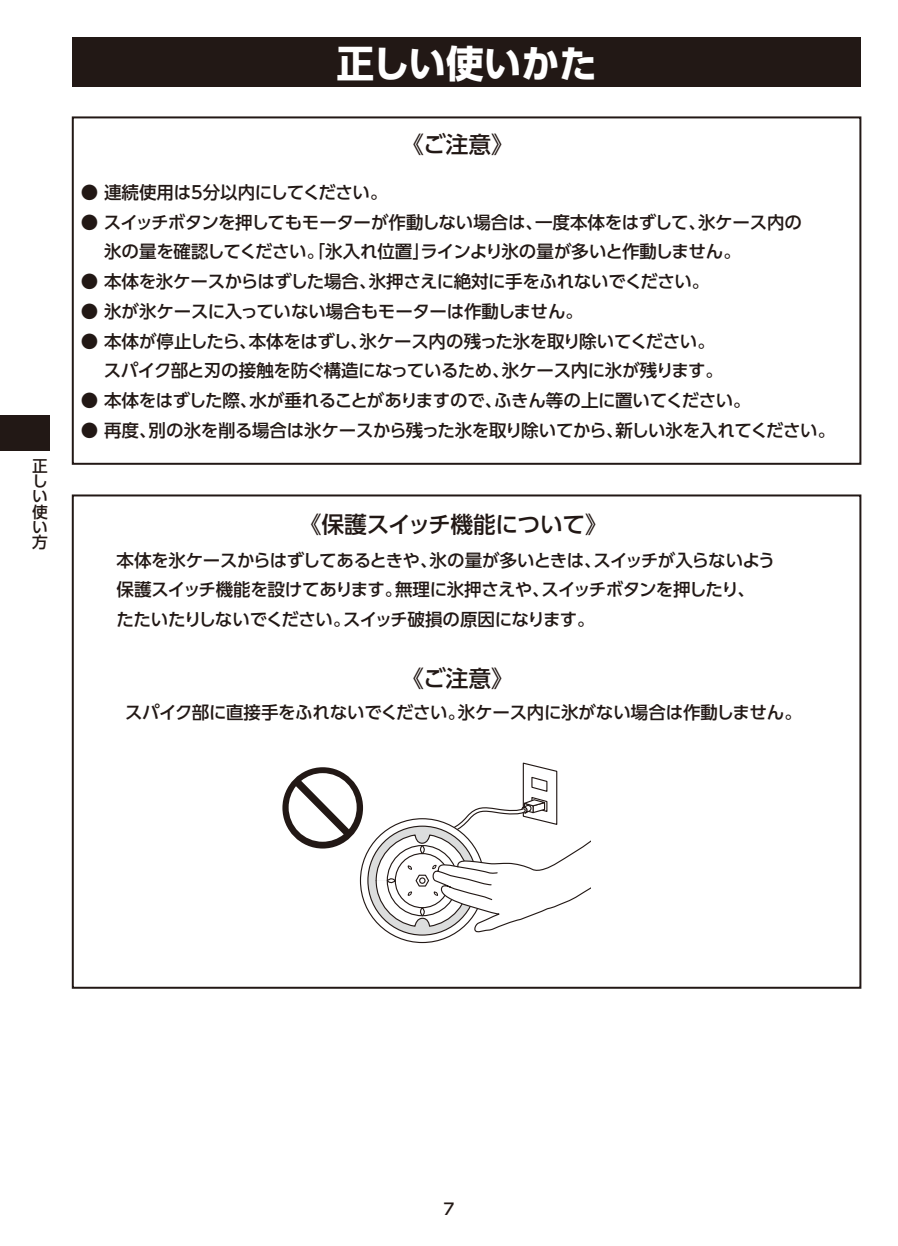
<style>
.page{position:relative;width:898px;height:1246px;background:#fff}
.page>*{position:absolute;margin:0;border:0;box-sizing:border-box;transform-origin:0 0}
.t1{font:700 37.8px "UD Shin Go Pro";letter-spacing:-.005em;color:#fff}
.t2{font:500 22.75px "UD Shin Go Pro";letter-spacing:-.01em;color:#221815}
.t3{font:500 17.5px/29.8px "UD Shin Go Pro";letter-spacing:-.02em;color:#221815}
.t4{font:500 15.75px/15.2px "UD Shin Go Pro";color:#221815;text-align:justify}
.t5{font:500 15.75px "UD Shin Go Pro";color:#221815;scale:1.06 1}
</style>
<div class="page">
<div style="left:0;top:414px;width:49px;height:36px;background:#221815"></div>
<div style="left:72px;top:37px;width:789px;height:50px;background:#221815"></div>
<div style="left:72px;top:116px;width:789px;height:348px;border:2px solid #221815"></div>
<svg style="left:360px;top:818px;width:124px;height:124px"></svg>
<div style="left:368px;top:826px;width:109px;height:108px;background:#dcdddd;border-radius:50%"></div>
<svg style="left:375px;top:762px;width:216px;height:171px"></svg>
<svg style="left:282px;top:767px;width:81px;height:81px"></svg>
<p class="t4" style="left:32px;top:457px;width:17px">正しい使い方</p>
<h1 class="t1" style="left:336px;top:32px;width:262px">正しい使いかた</h1>
<h2 class="t2" style="left:401px;top:126px;width:114px">《ご注意》</h2>
<p class="t3" style="left:81px;top:177px;width:308px">● 連続使用は5分以内にしてください。</p>
<p class="t3" style="left:87px;top:206px;width:717px;text-indent:-6px">● スイッチボタンを押してもモーターが作動しない場合は、一度本体をはずして、氷ケース内の　氷の量を確認してください。「氷入れ位置」ラインより氷の量が多いと作動しません。</p>
<p class="t3" style="left:81px;top:266px;width:630px">● 本体を氷ケースからはずした場合、氷押さえに絶対に手をふれないでください。</p>
<p class="t3" style="left:81px;top:296px;width:504px">● 氷が氷ケースに入っていない場合もモーターは作動しません。</p>
<p class="t3" style="left:81px;top:325px;width:644px">● 本体が停止したら、本体をはずし、氷ケース内の残った氷を取り除いてください。　 スパイク部と刃の接触を防ぐ構造になっているため、氷ケース内に氷が残ります。</p>
<p class="t3" style="left:81px;top:385px;width:671px">● 本体をはずした際、水が垂れることがありますので、ふきん等の上に置いてください。</p>
<p class="t3" style="left:81px;top:415px;width:756px">● 再度、別の氷を削る場合は氷ケースから残った氷を取り除いてから、新しい氷を入れてください。</p>
<h2 class="t2" style="left:299px;top:506px;width:311px">《保護スイッチ機能について》</h2>
<p class="t3" style="left:116px;top:544px;width:660px">本体を氷ケースからはずしてあるときや、氷の量が多いときは、スイッチが入らないよう保護スイッチ機能を設けてあります。無理に氷押さえや、スイッチボタンを押したり、たたいたりしないでください。スイッチ破損の原因になります。</p>
<h2 class="t2" style="left:401px;top:659px;width:114px">《ご注意》</h2>
<p class="t3" style="left:125px;top:696px;width:678px">スパイク部に直接手をふれないでください。氷ケース内に氷がない場合は作動しません。</p>
<p class="t5" style="left:443px;top:1195px;width:12px">7</p>
</div>
